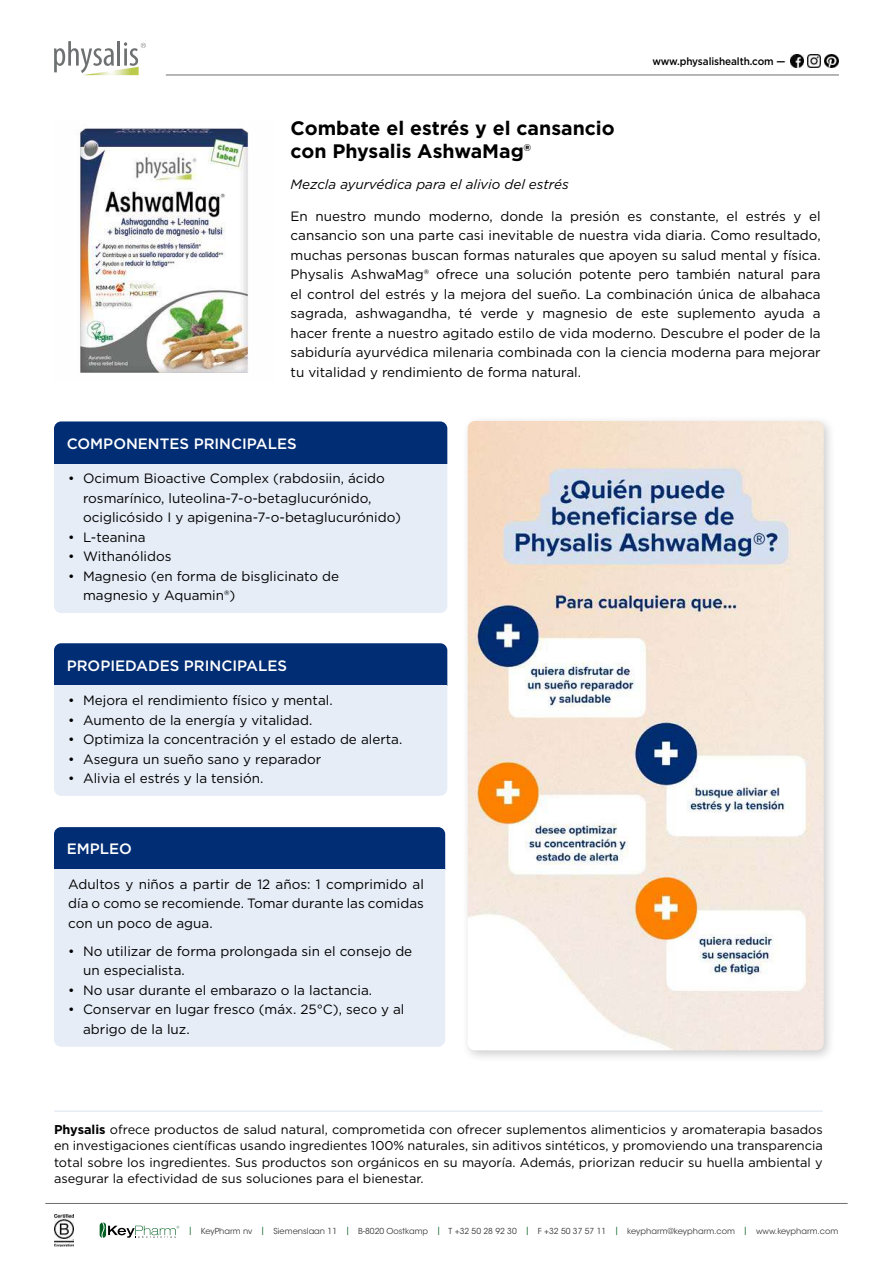
<style>
.page{position:relative;width:893px;height:1263px;background:#fff}
.page>*{position:absolute;margin:0;border:0;box-sizing:border-box;transform-origin:0 0}
.t1{font:700 19.5px/23.4px "Gotham";color:#000}
.t2{font:500 15px "Gotham";color:#fff}
.t3{font:13.5px/19.5px "Gotham";color:#000}
.t4{font:italic 13.5px "Gotham";color:#000}
.t5{font:12.75px/16.5px "Gotham";color:#000;text-align:justify}
.t6{font:500 10.5px "Gotham";letter-spacing:-.01em;color:#000;scale:.95 1}
.t7{font:8.25px "ITC Avant Garde Std";color:#3c3c3b}
.s1{font-weight:700}
.s2{color:#075f20}
</style>
<div class="page">
<img style="left:80px;top:125px;width:169px;height:248px">
<hr style="left:166px;top:75px;width:673px;height:1px;background:#706f6f">
<svg style="left:54px;top:41px;width:92px;height:34px"></svg>
<div style="left:54px;top:421px;width:393px;height:43px;background:#002d74"></div>
<div style="left:54px;top:464px;width:393px;height:149px;background:#e6edf7"></div>
<div style="left:54px;top:643px;width:393px;height:43px;background:#002d74"></div>
<div style="left:54px;top:686px;width:393px;height:110px;background:#e6edf7"></div>
<div style="left:54px;top:827px;width:391px;height:43px;background:#002d74"></div>
<div style="left:54px;top:870px;width:391px;height:177px;background:#e6edf7"></div>
<img style="left:807px;top:54px;width:14px;height:14px">
<img style="left:790px;top:54px;width:14px;height:14px">
<img style="left:825px;top:54px;width:13px;height:14px">
<svg style="left:100px;top:1222px;width:79px;height:16px"></svg>
<img style="left:54px;top:1214px;width:19px;height:32px">
<div style="left:462px;top:414px;width:374px;height:649px;background:#000;opacity:.2"></div>
<img style="left:468px;top:421px;width:356px;height:629px">
<hr style="left:54px;top:1110px;width:769px;height:2px;background:#e6edf7">
<hr style="left:45px;top:1203px;width:803px;height:1px;background:#706f6f">
<p class="t6" style="left:652px;top:55px;width:142px">www.physalishealth.com —</p>
<h1 class="t1" style="left:291px;top:116px;width:326px">Combate el estrés y el cansancio con Physalis AshwaMag®</h1>
<p class="t4" style="left:291px;top:176px;width:280px">Mezcla ayurvédica para el alivio del estrés</p>
<p class="t3" style="left:291px;top:206px;width:532px;text-align:justify">En nuestro mundo moderno, donde la presión es constante, el estrés y el cansancio son una parte casi inevitable de nuestra vida diaria. Como resultado, muchas personas buscan formas naturales que apoyen su salud mental y física.<br>Physalis AshwaMag® ofrece una solución potente pero también natural para el control del estrés y la mejora del sueño. La combinación única de albahaca sagrada, ashwagandha, té verde y magnesio de este suplemento ayuda a hacer frente a nuestro agitado estilo de vida moderno. Descubre el poder de la sabiduría ayurvédica milenaria combinada con la ciencia moderna para mejorar tu vitalidad y rendimiento de forma natural.</p>
<p class="t2" style="left:67px;top:434px;width:231px">COMPONENTES PRINCIPALES</p>
<p class="t3" style="left:83px;top:468px;width:319px;text-indent:-15px">• Ocimum Bioactive Complex (rabdosiin, ácido rosmarínico, luteolina-7-o-betaglucurónido, ociglicósido I y apigenina-7-o-betaglucurónido)</p>
<p class="t3" style="left:68px;top:527px;width:79px">• L-teanina</p>
<p class="t3" style="left:68px;top:546px;width:105px">• Withanólidos</p>
<p class="t3" style="left:83px;top:566px;width:257px;text-indent:-15px">• Magnesio (en forma de bisglicinato de magnesio y Aquamin®)</p>
<p class="t2" style="left:67px;top:655px;width:222px">PROPIEDADES PRINCIPALES</p>
<p class="t3" style="left:68px;top:690px;width:266px">• Mejora el rendimiento físico y mental.</p>
<p class="t3" style="left:68px;top:710px;width:246px">• Aumento de la energía y vitalidad.</p>
<p class="t3" style="left:68px;top:729px;width:336px">• Optimiza la concentración y el estado de alerta.</p>
<p class="t3" style="left:68px;top:749px;width:255px">• Asegura un sueño sano y reparador</p>
<p class="t3" style="left:68px;top:768px;width:197px">• Alivia el estrés y la tensión.</p>
<p class="t2" style="left:67px;top:839px;width:67px">EMPLEO</p>
<p class="t3" style="left:68px;top:874px;width:357px;text-align:justify">Adultos y niños a partir de 12 años: 1 comprimido al día o como se recomiende. Tomar durante las comidas con un poco de agua.</p>
<p class="t3" style="left:83px;top:941px;width:331px;text-indent:-15px">• No utilizar de forma prolongada sin el consejo de un especialista.</p>
<p class="t3" style="left:68px;top:980px;width:305px">• No usar durante el embarazo o la lactancia.</p>
<p class="t3" style="left:83px;top:999px;width:323px;text-indent:-15px">• Conservar en lugar fresco (máx. 25°C), seco y al abrigo de la luz.</p>
<p class="t5" style="left:54px;top:1121px;width:770px"><span class="s1">Physalis</span> ofrece productos de salud natural, comprometida con ofrecer suplementos alimenticios y aromaterapia basados en investigaciones científicas usando ingredientes 100% naturales, sin aditivos sintéticos, y promoviendo una transparencia total sobre los ingredientes. Sus productos son orgánicos en su mayoría. Además, priorizan reducir su huella ambiental y asegurar la efectividad de sus soluciones para el bienestar.</p>
<p class="t7" style="left:188px;top:1226px;width:652px"><span class="s2">|</span> KeyPharm nv <span class="s2">|</span> Siemenslaan 11 <span class="s2">|</span> B-8020 Oostkamp <span class="s2">|</span> T +32 50 28 92 30 <span class="s2">|</span> F +32 50 37 57 11 <span class="s2">|</span> keypharm@keypharm.com <span class="s2">|</span> www.keypharm.com</p>
</div>
